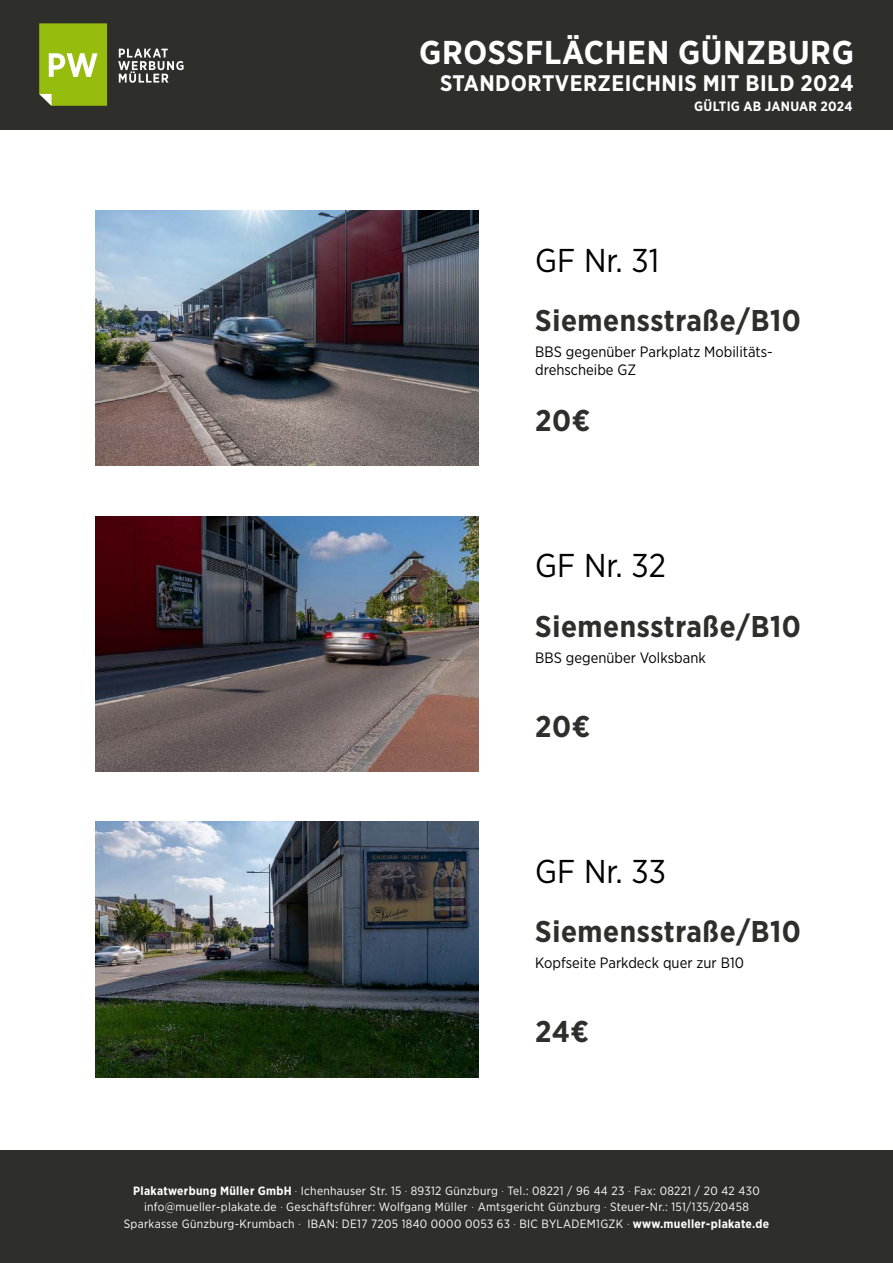
<style>
.page{position:relative;width:893px;height:1263px;background:#fff}
.page>*{position:absolute;margin:0;border:0;box-sizing:border-box;transform-origin:0 0}
.t1{font:33px "Gotham Narrow";color:#000}
.t2{font:700 33px "Gotham Narrow";letter-spacing:.02em;color:#fff}
.t3{font:700 30px "Gotham Narrow";letter-spacing:.02em;color:#2e2e2b}
.t4{font:700 22.5px "Gotham Narrow";letter-spacing:.02em;color:#fff}
.t5{font:15px/18px "Gotham Narrow";color:#000}
.t6{font:700 13.5px "Gotham Narrow";letter-spacing:.02em;color:#fff}
.t7{font:12px/16.5px "Gotham Narrow";letter-spacing:.025em;color:#fff;text-align:center}
.s1{font-weight:700}
.s2{font-weight:300}
</style>
<div class="page">
<div style="left:0;top:1150px;width:893px;height:113px;background:#2e2e2b"></div>
<img style="left:95px;top:210px;width:383px;height:256px">
<img style="left:95px;top:516px;width:383px;height:255px">
<img style="left:95px;top:822px;width:383px;height:255px">
<div style="left:0;top:0;width:893px;height:129px;background:#2e2e2b"></div>
<svg style="left:118px;top:49px;width:66px;height:34px"></svg>
<svg style="left:39px;top:23px;width:68px;height:83px;background:#a0c12b"></svg>
<h1 class="t2" style="left:419px;top:31px;width:436px">GROSSFLÄCHEN GÜNZBURG</h1>
<h3 class="t4" style="left:440px;top:69px;width:415px">STANDORTVERZEICHNIS MIT BILD 2024</h3>
<p class="t6" style="left:694px;top:98px;width:160px">GÜLTIG AB JANUAR 2024</p>
<h1 class="t1" style="left:535px;top:240px;width:125px">GF Nr. 31</h1>
<h2 class="t3" style="left:535px;top:301px;width:267px">Siemensstraße/B10</h2>
<p class="t5" style="left:535px;top:343px;width:239px">BBS gegenüber Parkplatz Mobilitäts&shy;drehscheibe GZ</p>
<h2 class="t3" style="left:535px;top:401px;width:57px">20€</h2>
<h1 class="t1" style="left:535px;top:545px;width:132px">GF Nr. 32</h1>
<h2 class="t3" style="left:535px;top:607px;width:267px">Siemensstraße/B10</h2>
<p class="t5" style="left:535px;top:648px;width:172px">BBS gegenüber Volksbank</p>
<h2 class="t3" style="left:535px;top:707px;width:57px">20€</h2>
<h1 class="t1" style="left:535px;top:851px;width:132px">GF Nr. 33</h1>
<h2 class="t3" style="left:535px;top:913px;width:267px">Siemensstraße/B10</h2>
<p class="t5" style="left:535px;top:954px;width:210px">Kopfseite Parkdeck quer zur B10</p>
<h2 class="t3" style="left:535px;top:1012px;width:55px">24€</h2>
<p class="t7" style="left:124px;top:1182px;width:647px"><span class="s1">Plakatwerbung Müller GmbH</span> <span class="s2">·</span> Ichenhauser Str. 15 <span class="s2">·</span> 89312 Günzburg <span class="s2">·</span> Tel.: 08221 / 96 44 23 <span class="s2">·</span> Fax: 08221 / 20 42 430 info@mueller-plakate.de <span class="s2">·</span> Geschäftsführer: Wolfgang Müller <span class="s2">·</span> Amtsgericht Günzburg <span class="s2">·</span> Steuer-Nr.: 151/135/20458<br>Sparkasse Günzburg-Krumbach <span class="s2">·</span> IBAN: DE17 7205 1840 0000 0053 63 <span class="s2">·</span> BIC BYLADEM1GZK <span class="s2">·</span> <span class="s1">www.mueller-plakate.de</span></p>
</div>
